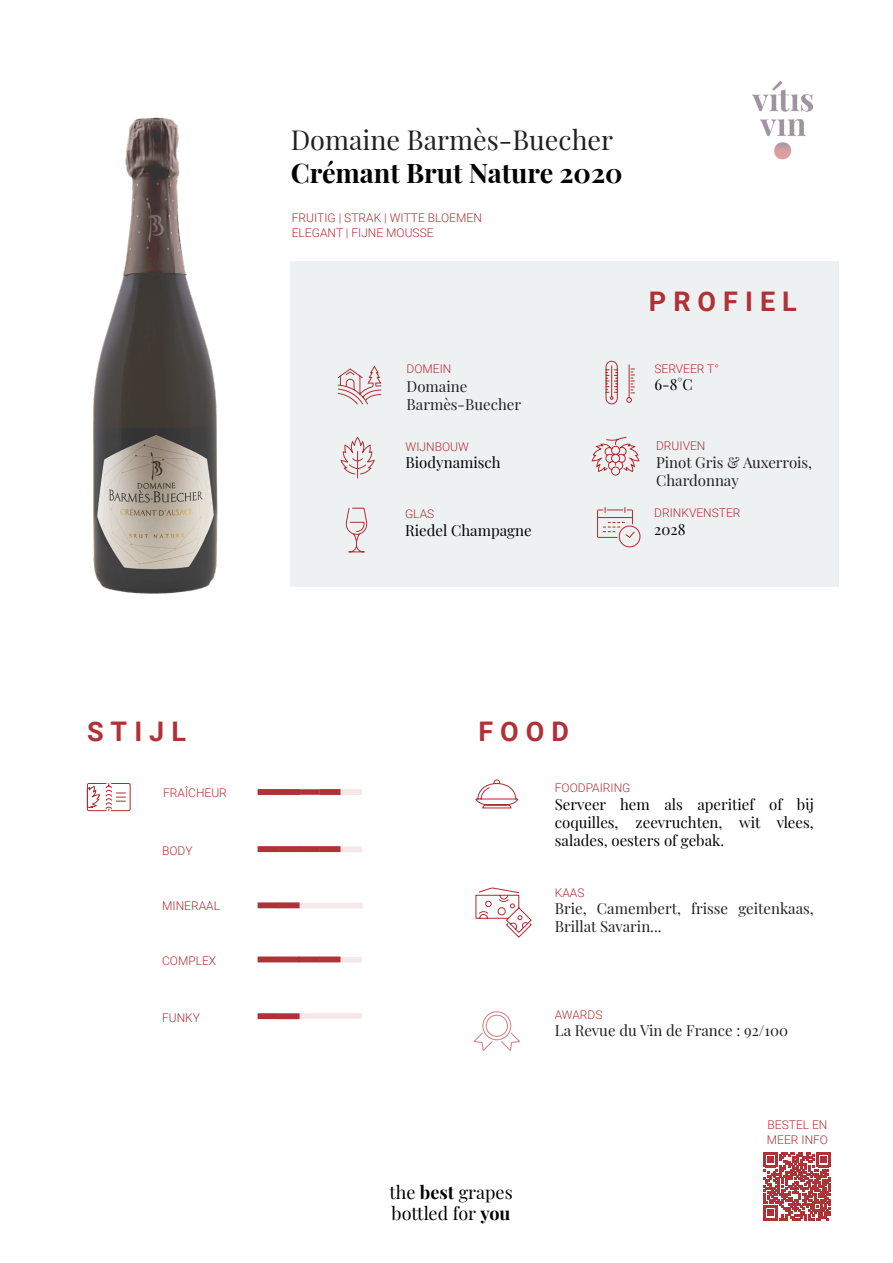
<style>
.page{position:relative;width:893px;height:1263px;background:#fff}
.page>*{position:absolute;margin:0;border:0;box-sizing:border-box;transform-origin:0 0}
.t1{font:27px "Playfair Display";color:#231f20}
.t2{font:700 27px "Playfair Display";color:#000001}
.t3{font:700 27px "Roboto";letter-spacing:.26em;color:#b03136}
.t4{font:18px/21.6px "Playfair Display";color:#000001}
.t5{font:15px/18px "Playfair Display";color:#231f20}
.t6{font:15px/18px "Playfair Display";color:#000001;text-align:justify}
.t7{font:300 12px/14.4px "Roboto";color:#b03136}
.s1{font-weight:700}
</style>
<div class="page">
<img style="left:752px;top:81px;width:61px;height:79px">
<div style="left:290px;top:261px;width:549px;height:325px;background:#edf1f2"></div>
<img style="left:93px;top:117px;width:125px;height:477px">
<svg style="left:337px;top:365px;width:45px;height:40px"></svg>
<svg style="left:340px;top:437px;width:35px;height:42px"></svg>
<svg style="left:591px;top:437px;width:49px;height:39px"></svg>
<svg style="left:605px;top:360px;width:30px;height:45px"></svg>
<svg style="left:345px;top:507px;width:23px;height:46px"></svg>
<svg style="left:597px;top:507px;width:44px;height:41px"></svg>
<svg style="left:300px;top:789px;width:62px;height:6px"></svg>
<svg style="left:86px;top:783px;width:45px;height:28px"></svg>
<div style="left:258px;top:903px;width:105px;height:5px;background:#f6e8e8"></div>
<div style="left:258px;top:1013px;width:104px;height:6px;background:#f6e8e8"></div>
<svg style="left:258px;top:957px;width:104px;height:6px"></svg>
<svg style="left:258px;top:789px;width:20px;height:6px"></svg>
<div style="left:258px;top:846px;width:104px;height:6px;background:#f6e8e8"></div>
<svg style="left:278px;top:789px;width:22px;height:6px"></svg>
<svg style="left:299px;top:789px;width:20px;height:5px"></svg>
<svg style="left:319px;top:789px;width:21px;height:6px"></svg>
<svg style="left:258px;top:846px;width:20px;height:6px"></svg>
<svg style="left:278px;top:846px;width:20px;height:6px"></svg>
<svg style="left:298px;top:846px;width:21px;height:6px"></svg>
<svg style="left:319px;top:846px;width:21px;height:6px"></svg>
<svg style="left:258px;top:902px;width:20px;height:6px"></svg>
<svg style="left:278px;top:902px;width:22px;height:6px"></svg>
<svg style="left:258px;top:1013px;width:20px;height:6px"></svg>
<svg style="left:258px;top:956px;width:20px;height:6px"></svg>
<svg style="left:278px;top:956px;width:20px;height:6px"></svg>
<svg style="left:298px;top:956px;width:21px;height:6px"></svg>
<svg style="left:319px;top:956px;width:21px;height:6px"></svg>
<svg style="left:278px;top:1013px;width:22px;height:6px"></svg>
<svg style="left:475px;top:779px;width:44px;height:30px"></svg>
<svg style="left:475px;top:887px;width:57px;height:51px"></svg>
<svg style="left:473px;top:1011px;width:47px;height:40px"></svg>
<svg style="left:763px;top:1153px;width:68px;height:67px"></svg>
<p class="t1" style="left:291px;top:119px;width:324px">Domaine Barmès-Buecher</p>
<p class="t2" style="left:291px;top:151px;width:333px">Crémant Brut Nature 2020</p>
<p class="t7" style="left:292px;top:210px;width:192px">FRUITIG | STRAK | WITTE BLOEMEN<br>ELEGANT | FIJNE MOUSSE</p>
<p class="t7" style="left:407px;top:361px;width:46px">DOMEIN</p>
<p class="t3" style="left:649px;top:283px;width:149px">PROFIEL</p>
<p class="t7" style="left:654px;top:361px;width:66px">SERVEER T°</p>
<p class="t5" style="left:407px;top:376px;width:116px">Domaine<br>Barmès-Buecher</p>
<p class="t6" style="left:654px;top:375px;width:40px">6-8°C</p>
<p class="t7" style="left:406px;top:439px;width:65px">WIJNBOUW</p>
<p class="t6" style="left:406px;top:452px;width:97px">Biodynamisch</p>
<p class="t7" style="left:656px;top:438px;width:51px">DRUIVEN</p>
<p class="t5" style="left:656px;top:452px;width:158px">Pinot Gris &amp; Auxerrois,<br>Chardonnay</p>
<p class="t7" style="left:405px;top:506px;width:31px">GLAS</p>
<p class="t7" style="left:654px;top:505px;width:88px">DRINKVENSTER</p>
<p class="t6" style="left:405px;top:520px;width:128px">Riedel Champagne</p>
<p class="t3" style="left:87px;top:713px;width:100px">STIJL</p>
<p class="t3" style="left:478px;top:713px;width:92px">FOOD</p>
<p class="t6" style="left:654px;top:519px;width:33px">2028</p>
<p class="t7" style="left:163px;top:785px;width:65px">FRAÎCHEUR</p>
<p class="t7" style="left:162px;top:842px;width:32px">BODY</p>
<p class="t7" style="left:162px;top:898px;width:59px">MINERAAL</p>
<p class="t7" style="left:162px;top:953px;width:56px">COMPLEX</p>
<p class="t7" style="left:162px;top:1010px;width:39px">FUNKY</p>
<p class="t4" style="left:389px;top:1180px;width:125px">the <span class="s1">best</span> grapes bottled for <span class="s1">you</span></p>
<p class="t7" style="left:555px;top:780px;width:77px">FOODPAIRING</p>
<p class="t6" style="left:555px;top:794px;width:260px">Serveer hem als aperitief of bij coquilles, zeevruchten, wit vlees, salades, oesters of gebak.</p>
<p class="t7" style="left:555px;top:885px;width:31px">KAAS</p>
<p class="t5" style="left:555px;top:898px;width:260px">Brie, Camembert, frisse geitenkaas,<br>Brillat Savarin...</p>
<p class="t7" style="left:555px;top:1007px;width:49px">AWARDS</p>
<p class="t5" style="left:555px;top:1020px;width:235px">La Revue du Vin de France : 92/100</p>
<p class="t7" style="left:767px;top:1117px;width:63px">BESTEL EN<br>MEER INFO</p>
</div>
